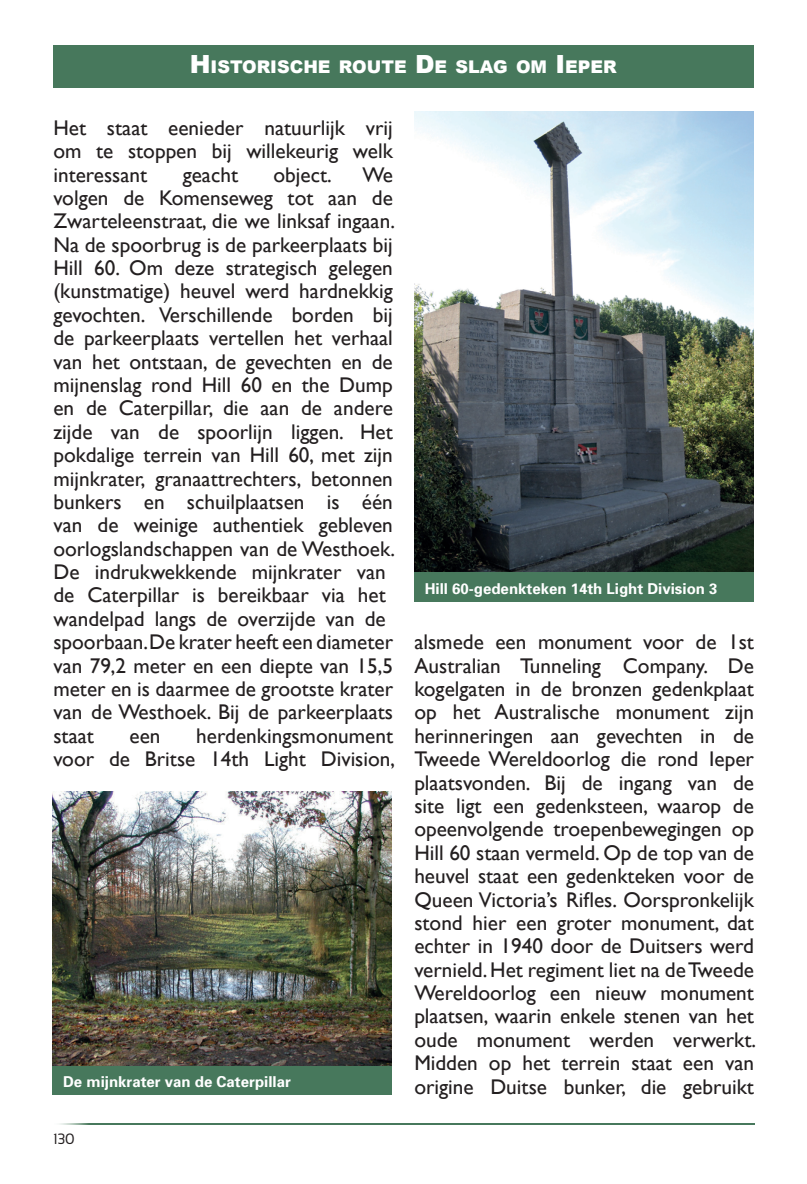
<style>
.page{position:relative;width:807px;height:1184px;background:#fff}
.page>*{position:absolute;margin:0;border:0;box-sizing:border-box;transform-origin:0 0}
.t1{font:21.25px/23.5px "Gill Sans";color:#231f20;text-align:justify}
.t2{font:900 17.5px "Arial";color:#fff}
.t3{font:700 15px "Univers";color:#fff}
.t4{font:15px "Sansation";color:#231f20;scale:.9 1}
.s1{font-size:25px}
</style>
<div class="page">
<div style="left:53px;top:45px;width:701px;height:43px;background:#47785c"></div>
<img style="left:52px;top:791px;width:340px;height:275px">
<div style="left:52px;top:1066px;width:340px;height:28px;background:#47785c"></div>
<img style="left:414px;top:111px;width:339px;height:461px">
<div style="left:414px;top:572px;width:339px;height:30px;background:#47785c"></div>
<img style="left:60px;top:1123px;width:694px;height:1px">
<p class="t2" style="left:190px;top:54px;width:428px"><span class="s1">H</span>ISTORISCHE ROUTE <span class="s1">D</span>E SLAG OM <span class="s1">I</span>EPER</p>
<p class="t1" style="left:53px;top:116px;width:341px">Het staat eenieder natuurlijk vrij om te stoppen bij willekeurig welk interessant</p>
<p class="t1" style="left:53px;top:163px;width:343px;text-align:left;text-indent:309px">We volgen de Komenseweg tot aan de Zwarteleenstraat, die we linksaf ingaan.<br>Na de spoorbrug is de parkeerplaats bij Hill 60. Om deze strategisch gelegen (kunstmatige) heuvel werd hardnekkig gevochten. Verschillende borden bij de parkeerplaats vertellen het verhaal van het ontstaan, de gevechten en de mijnenslag rond Hill 60 en the Dump en de Caterpillar, die aan de andere zijde van de spoorlijn liggen. Het pokdalige terrein van Hill 60, met zijn mijnkrater, granaattrechters, betonnen bunkers en schuilplaatsen is één van de weinige authentiek gebleven oorlogslandschappen van de Westhoek.<br>De indrukwekkende mijnkrater van de Caterpillar is bereikbaar via het wandelpad langs de overzijde van de spoorbaan.De krater heeft een diameter van 79,2 meter en een diepte van 15,5 meter en is daarmee de grootste krater van de Westhoek. Bij de parkeerplaats staat</p>
<p class="t1" style="left:183px;top:163px;width:57px">geacht</p>
<p class="t1" style="left:273px;top:163px;width:60px">object.</p>
<p class="t1" style="left:53px;top:724px;width:343px;text-align:right">herdenkingsmonument<br>voor de Britse 14th Light Division,</p>
<p class="t1" style="left:130px;top:724px;width:32px">een</p>
<p class="t3" style="left:63px;top:1071px;width:229px">De mijnkrater van de Caterpillar</p>
<p class="t4" style="left:53px;top:1130px;width:25px">130</p>
<p class="t3" style="left:425px;top:578px;width:294px">Hill 60-gedenkteken 14th Light Division 3</p>
<p class="t1" style="left:414px;top:631px;width:343px">alsmede een monument voor de 1st Australian Tunneling Company. De kogelgaten in de bronzen gedenkplaat op het Australische monument zijn herinneringen aan gevechten in de Tweede Wereldoorlog die rond Ieper plaatsvonden. Bij de ingang van de site ligt een gedenksteen, waarop de opeenvolgende troepenbewegingen op Hill 60 staan vermeld. Op de top van de heuvel staat een gedenkteken voor de Queen Victoria’s Rifles. Oorspronkelijk stond hier een groter monument, dat echter in 1940 door de Duitsers werd vernield. Het regiment liet na de Tweede Wereldoorlog een nieuw monument plaatsen, waarin enkele stenen van het oude monument werden verwerkt.<br>Midden op het terrein staat een van origine Duitse bunker, die gebruikt</p>
</div>
